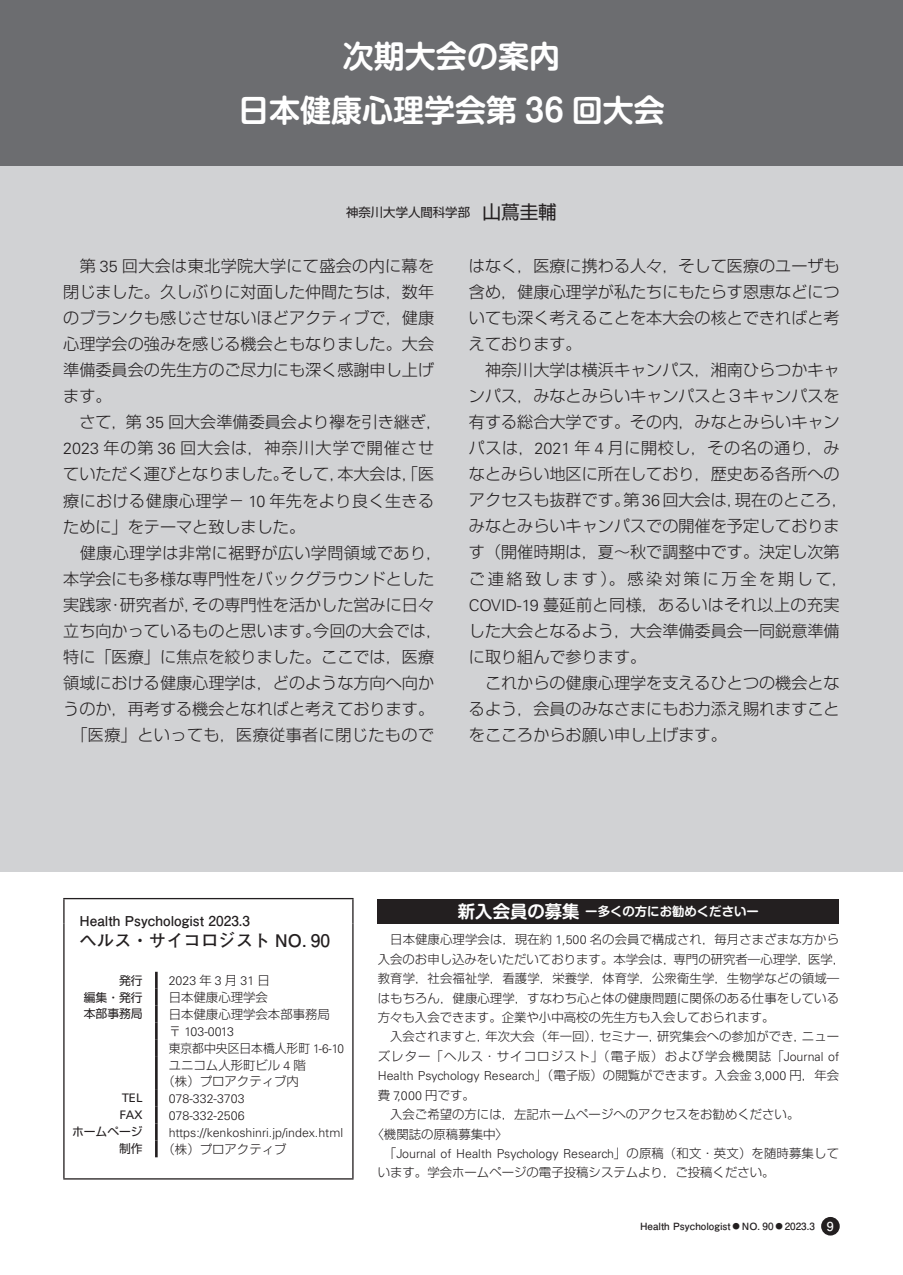
<style>
.page{position:relative;width:903px;height:1275px;background:#fff}
.page>*{position:absolute;margin:0;border:0;box-sizing:border-box;transform-origin:0 0}
.t1{font:700 30.97px/54.2px "Shin M Go Pro De";color:#fff;text-align:center}
.t2{font:700 17.32px "Futo Go B101 Pr 6 N";color:#231f20}
.t3{font:300 16.1px/26.1px "Shin Go Pr 6";color:#231f20}
.t4{font:700 13.65px "Futo Go B101 Pr 6 N";color:#231f20}
.t5{font:300 12.42px/19.4px "Shin Go Pr 6";color:#231f20}
.t6{font:300 12.42px "Univers LT Std";color:#231f20}
.t7{font:700 12.42px "Shin M Go Pro De";color:#fff}
.t8{font:300 12.42px "Shin Go Pr 6";color:#231f20;scale:.95 1}
.t9{font:12.42px "Shin Go Pr 6";color:#231f20}
.t10{font:11.72px "Shin Go Pr 6";color:#231f20}
.t11{font:11.72px "Univers LT Std";color:#231f20}
.t12{font:700 9.97px "Futo Go B101 Pr 6 N";color:#231f20}
.s1{font-size:18.55px}
.s2{font-family:"Univers LT Std"}
.s3{font-family:"Shin Go Pr 6"}
.s4{font-size:17.32px}
.s5{font-size:7.52px}
.s6{font-size:12.42px;color:#fff}
</style>
<div class="page">
<div style="left:0;top:0;width:903px;height:166px;background:#6c6d70"></div>
<div style="left:0;top:166px;width:903px;height:706px;background:#d1d2d4"></div>
<div style="left:821px;top:1217px;width:19px;height:18px;background:#231f20;border-radius:50%"></div>
<div style="left:378px;top:899px;width:461px;height:24px;background:#231f20"></div>
<hr style="left:63px;top:898px;width:291px;height:1px;background:#231f20">
<hr style="left:63px;top:899px;width:2px;height:24px;background:#231f20">
<hr style="left:352px;top:899px;width:2px;height:24px;background:#231f20">
<hr style="left:63px;top:923px;width:2px;height:255px;background:#231f20">
<hr style="left:352px;top:923px;width:2px;height:255px;background:#231f20">
<hr style="left:63px;top:1178px;width:291px;height:1px;background:#231f20">
<hr style="left:155px;top:972px;width:3px;height:17px;background:#231f20">
<hr style="left:155px;top:989px;width:3px;height:16px;background:#231f20">
<hr style="left:155px;top:1005px;width:3px;height:17px;background:#231f20">
<hr style="left:155px;top:1022px;width:3px;height:17px;background:#231f20">
<hr style="left:155px;top:1039px;width:3px;height:17px;background:#231f20">
<hr style="left:155px;top:1056px;width:3px;height:17px;background:#231f20">
<hr style="left:155px;top:1073px;width:3px;height:17px;background:#231f20">
<hr style="left:155px;top:1090px;width:3px;height:17px;background:#231f20">
<hr style="left:155px;top:1107px;width:3px;height:16px;background:#231f20">
<hr style="left:155px;top:1123px;width:3px;height:17px;background:#231f20">
<hr style="left:155px;top:1140px;width:3px;height:17px;background:#231f20">
<h1 class="t1" style="left:238px;top:25px;width:428px">次期大会の案内<br>日本健康心理学会第 36 回大会</h1>
<p class="t9" style="left:346px;top:202px;width:212px">神奈川大学人間科学部　<span class="s1">山蔦圭輔</span></p>
<p class="t3" style="left:63px;top:252px;width:380px">　第 <span class="s2">35</span> 回大会は東北学院大学にて盛会の内に幕を閉じました。久しぶりに対面した仲間たちは，数年のブランクも感じさせないほどアクティブで，健康心理学会の強みを感じる機会ともなりました。大会準備委員会の先生方のご尽力にも深く感謝申し上げます。<br>　さて，第 <span class="s2">35</span> 回大会準備委員会より襷を引き継ぎ，<br><span class="s2">2023</span> 年の第 <span class="s2">36</span> 回大会は，神奈川大学で開催させていただく運びとなりました。そして，本大会は，「医療における健康心理学－ <span class="s2">10</span> 年先をより良く生きるために」をテーマと致しました。<br>　健康心理学は非常に裾野が広い学問領域であり，本学会にも多様な専門性をバックグラウンドとした実践家・研究者が，その専門性を活かした営みに日々立ち向かっているものと思います。今回の大会では，特に「医療」に焦点を絞りました。ここでは，医療領域における健康心理学は，どのような方向へ向かうのか，再考する機会となればと考えております。　「医療」といっても，医療従事者に閉じたもので</p>
<p class="t3" style="left:469px;top:251px;width:380px">はなく，医療に携わる人々，そして医療のユーザも含め，健康心理学が私たちにもたらす恩恵などについても深く考えることを本大会の核とできればと考えております。<br>　神奈川大学は横浜キャンパス，湘南ひらつかキャンパス，みなとみらいキャンパスと３キャンパスを有する総合大学です。その内，みなとみらいキャンパスは，<span class="s2">2021</span> 年 <span class="s2">4</span> 月に開校し，その名の通り，みなとみらい地区に所在しており，歴史ある各所へのアクセスも抜群です。第<span class="s2">36</span>回大会は，現在のところ，みなとみらいキャンパスでの開催を予定しております（開催時期は，夏～秋で調整中です。決定し次第ご連絡致します）。感染対策に万全を期して，<br><span class="s2">COVID-19</span> 蔓延前と同様，あるいはそれ以上の充実した大会となるよう，大会準備委員会一同鋭意準備に取り組んで参ります。<br>　これからの健康心理学を支えるひとつの機会となるよう，会員のみなさまにもお力添え賜れますことをこころからお願い申し上げます。</p>
<p class="t4" style="left:79px;top:909px;width:172px">Health Psychologist 2023.3</p>
<p class="t2" style="left:79px;top:927px;width:252px">ヘルス・サイコロジスト NO. 90</p>
<p class="t10" style="left:119px;top:970px;width:25px">発行</p>
<p class="t6" style="left:169px;top:973px;width:102px">2023<span class="s3">年</span>3<span class="s3">月</span>31<span class="s3">日</span></p>
<p class="t10" style="left:84px;top:987px;width:60px">編集・発行</p>
<p class="t5" style="left:169px;top:986px;width:101px">日本健康心理学会</p>
<p class="t10" style="left:84px;top:1004px;width:60px">本部事務局</p>
<p class="t5" style="left:169px;top:1003px;width:163px">日本健康心理学会本部事務局</p>
<p class="t6" style="left:169px;top:1024px;width:67px"><span class="s3">〒</span> 103-0013</p>
<p class="t8" style="left:169px;top:1038px;width:186px">東京都中央区日本橋人形町 <span class="s2">1-6-10</span></p>
<p class="t5" style="left:169px;top:1054px;width:139px">ユニコム人形町ビル <span class="s2">4</span> 階</p>
<p class="t5" style="left:163px;top:1071px;width:138px">（株）プロアクティブ内</p>
<p class="t11" style="left:122px;top:1091px;width:22px">TEL</p>
<p class="t6" style="left:169px;top:1091px;width:77px">078-332-3703</p>
<p class="t11" style="left:120px;top:1108px;width:25px">FAX</p>
<p class="t6" style="left:169px;top:1108px;width:77px">078-332-2506</p>
<p class="t10" style="left:72px;top:1122px;width:72px">ホームページ</p>
<p class="t6" style="left:169px;top:1125px;width:176px">https://kenkoshinri.jp/index.html</p>
<p class="t10" style="left:119px;top:1139px;width:25px">制作</p>
<p class="t5" style="left:163px;top:1138px;width:126px">（株）プロアクティブ</p>
<p class="t7" style="left:458px;top:901px;width:302px"><span class="s4">新入会員の募集</span> ー多くの方にお勧めくださいー</p>
<p class="t5" style="left:378px;top:929px;width:469px">　日本健康心理学会は，現在約 <span class="s2">1,500</span> 名の会員で構成され，毎月さまざまな方から入会のお申し込みをいただいております。本学会は，専門の研究者―心理学，医学，教育学，社会福祉学，看護学，栄養学，体育学，公衆衛生学，生物学などの領域―はもちろん，健康心理学，すなわち心と体の健康問題に関係のある仕事をしている方々も入会できます。企業や小中高校の先生方も入会しておられます。<br>　入会されますと，年次大会（年一回），セミナー，研究集会への参加ができ，ニューズレター「ヘルス・サイコロジスト」（電子版）および学会機関誌「<span class="s2">Journal of</span></p>
<p class="t6" style="left:378px;top:1068px;width:463px">Health Psychology Research<span class="s3">」（電子版）の閲覧ができます。入会金</span> 3,000 <span class="s3">円，年会</span></p>
<p class="t5" style="left:378px;top:1084px;width:99px">費 <span class="s2">7,000</span> 円です。</p>
<p class="t5" style="left:378px;top:1104px;width:423px">　入会ご希望の方には，左記ホームページへのアクセスをお勧めください。</p>
<p class="t5" style="left:371px;top:1123px;width:138px">〈機関誌の原稿募集中〉</p>
<p class="t6" style="left:378px;top:1146px;width:463px"><span class="s3">　「</span>Journal of Health Psychology Research<span class="s3">」の原稿（和文・英文）を随時募集して</span></p>
<p class="t5" style="left:378px;top:1162px;width:398px">います。学会ホームページの電子投稿システムより，ご投稿ください。</p>
<p class="t12" style="left:640px;top:1218px;width:195px">Health Psychologist <span class="s5">●</span> NO. 90 <span class="s5">●</span> 2023.3 <span class="s6">9</span></p>
</div>
